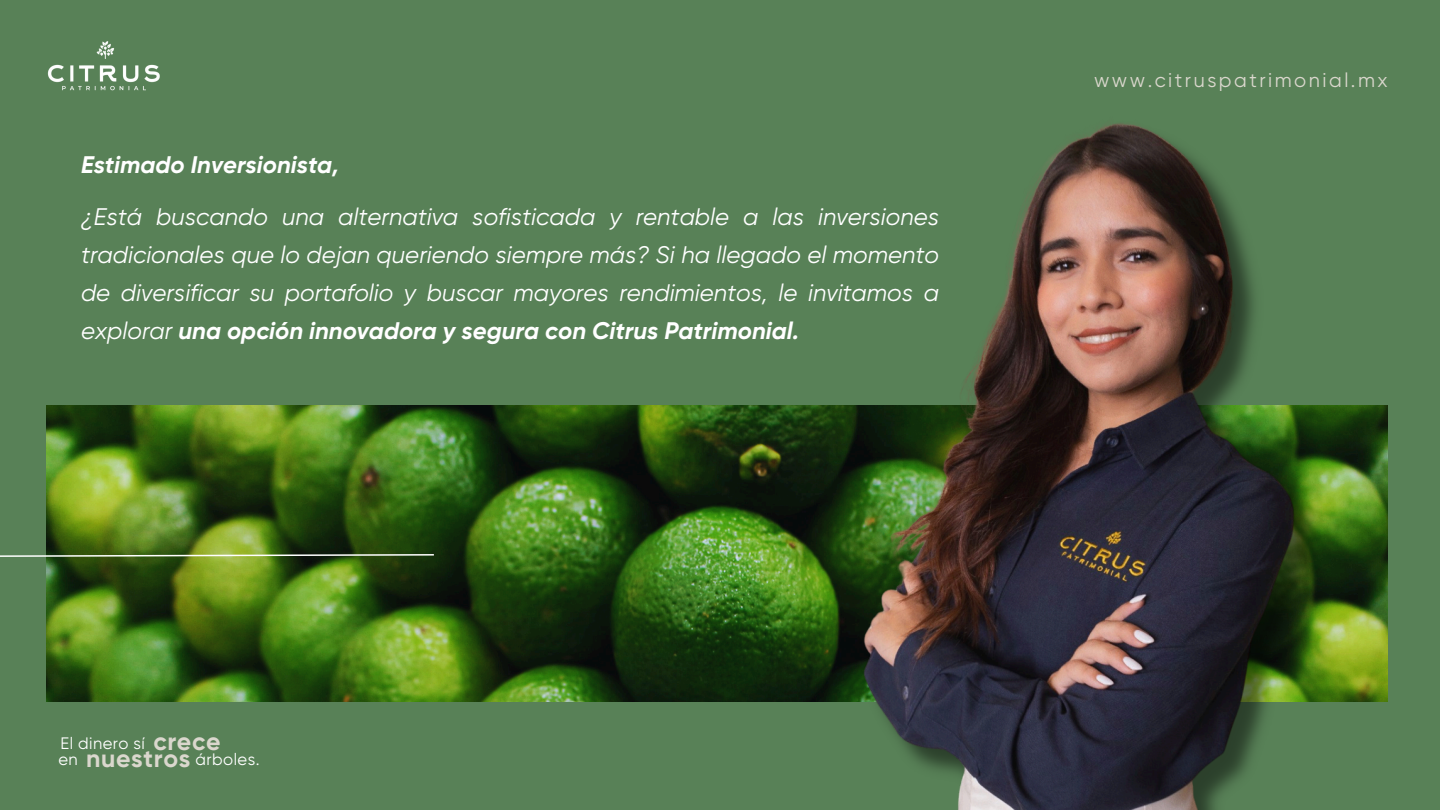
<style>
.page{position:relative;width:1440px;height:810px;background:#588157}
.page>*{position:absolute;margin:0;border:0;box-sizing:border-box;transform-origin:0 0}
.t1{font:700 24.9px "Gilroy";letter-spacing:.025em;color:#dad7cd}
.t2{font:italic 24px/37.9px "Gilroy";color:#fff;text-align:justify}
.t3{font:italic 700 24px "Gilroy";color:#fff}
.t4{font:20px "Gilroy";letter-spacing:.125em;color:#dad7cd}
.t5{font:16.6px "Gilroy";letter-spacing:.025em;color:#fff}
.s1{font-weight:700}
</style>
<div class="page">
<img style="left:47px;top:41px;width:113px;height:50px">
<img style="left:47px;top:405px;width:723px;height:297px">
<img style="left:770px;top:123px;width:618px;height:687px">
<svg style="left:0;top:553px;width:435px;height:5px;background:#788d60"></svg>
<p class="t3" style="left:81px;top:151px;width:260px">Estimado Inversionista,</p>
<h3 class="t2" style="left:81px;top:198px;width:860px">¿Está buscando una alternativa sofisticada y rentable a las inversiones tradicionales que lo dejan queriendo siempre más? Si ha llegado el momento de diversificar su portafolio y buscar mayores rendimientos, le invitamos a explorar <span class="s1">una opción innovadora y segura con Citrus Patrimonial.</span></h3>
<h1 class="t4" style="left:1094px;top:68px;width:295px">www.citruspatrimonial.mx</h1>
<h2 class="t5" style="left:60px;top:734px;width:86px">El dinero sí</h2>
<h1 class="t1" style="left:153px;top:726px;width:69px">crece</h1>
<p class="t5" style="left:58px;top:750px;width:21px">en</p>
<h1 class="t1" style="left:86px;top:743px;width:106px">nuestros</h1>
<p class="t5" style="left:196px;top:750px;width:65px">árboles.</p>
</div>
